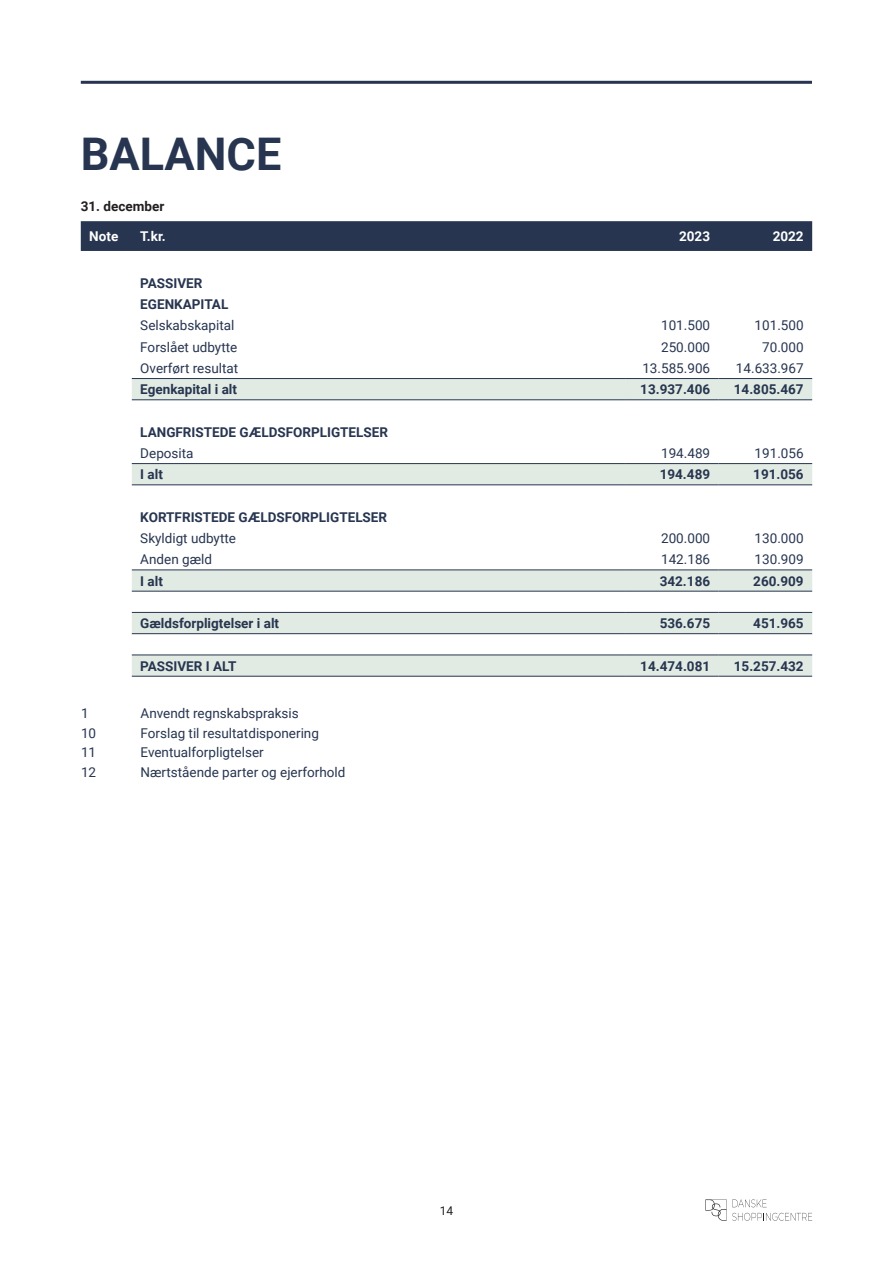
<style>
.page{position:relative;width:893px;height:1263px;background:#fff}
.page>*{position:absolute;margin:0;border:0;box-sizing:border-box;transform-origin:0 0}
.Overskrift{font:700 45px "Roboto";color:#273550}
.Tabelbrødtekst{font:700 13.5px "Roboto";color:#273550}
.Tabelbrødtekst-2{font:13.5px "Roboto";color:#273550}
.Brødtekst{font:13.5px "Roboto";color:#273550}
.Tabeloverskrift{font:700 13.5px "Roboto";color:#fff}
.Brødtekst-2{font:700 13.5px "Roboto";color:#231f20}
.t1{font:12px "Roboto";color:#231f20}
</style>
<div class="page">
<div style="left:81px;top:221px;width:731px;height:30px;background:#273550"></div>
<svg style="left:132px;top:379px;width:680px;height:297px"></svg>
<hr style="left:132px;top:378px;width:493px;height:1px;background:#273550">
<hr style="left:625px;top:378px;width:94px;height:1px;background:#273550">
<hr style="left:719px;top:378px;width:93px;height:1px;background:#273550">
<hr style="left:132px;top:399px;width:493px;height:1px;background:#273550">
<hr style="left:625px;top:399px;width:94px;height:1px;background:#273550">
<hr style="left:719px;top:399px;width:93px;height:1px;background:#273550">
<hr style="left:132px;top:463px;width:493px;height:1px;background:#273550">
<hr style="left:625px;top:463px;width:94px;height:1px;background:#273550">
<hr style="left:719px;top:463px;width:93px;height:1px;background:#273550">
<hr style="left:132px;top:485px;width:493px;height:1px;background:#273550">
<hr style="left:625px;top:485px;width:94px;height:1px;background:#273550">
<hr style="left:719px;top:485px;width:93px;height:1px;background:#273550">
<hr style="left:132px;top:570px;width:493px;height:1px;background:#273550">
<hr style="left:625px;top:570px;width:94px;height:1px;background:#273550">
<hr style="left:719px;top:570px;width:93px;height:1px;background:#273550">
<hr style="left:132px;top:591px;width:493px;height:1px;background:#273550">
<hr style="left:625px;top:591px;width:94px;height:1px;background:#273550">
<hr style="left:719px;top:591px;width:93px;height:1px;background:#273550">
<hr style="left:132px;top:612px;width:493px;height:1px;background:#273550">
<hr style="left:625px;top:612px;width:94px;height:1px;background:#273550">
<hr style="left:719px;top:612px;width:93px;height:1px;background:#273550">
<hr style="left:132px;top:633px;width:493px;height:1px;background:#273550">
<hr style="left:625px;top:633px;width:94px;height:1px;background:#273550">
<hr style="left:719px;top:633px;width:93px;height:1px;background:#273550">
<hr style="left:132px;top:655px;width:493px;height:1px;background:#273550">
<hr style="left:625px;top:655px;width:94px;height:1px;background:#273550">
<hr style="left:719px;top:655px;width:93px;height:1px;background:#273550">
<hr style="left:132px;top:676px;width:493px;height:1px;background:#273550">
<hr style="left:625px;top:676px;width:94px;height:1px;background:#273550">
<hr style="left:719px;top:676px;width:93px;height:1px;background:#273550">
<hr style="left:81px;top:81px;width:731px;height:3px;background:#273550">
<svg style="left:705px;top:1199px;width:107px;height:22px"></svg>
<p class="Overskrift" style="left:81px;top:122px;width:202px">BALANCE</p>
<p class="Brødtekst-2" style="left:81px;top:197px;width:85px">31. december</p>
<p class="Tabeloverskrift" style="left:89px;top:227px;width:31px">Note</p>
<p class="Tabeloverskrift" style="left:140px;top:227px;width:27px">T.kr.</p>
<p class="Tabeloverskrift" style="left:679px;top:227px;width:32px">2023</p>
<p class="Tabeloverskrift" style="left:773px;top:227px;width:32px">2022</p>
<p class="Tabelbrødtekst" style="left:140px;top:274px;width:64px">PASSIVER</p>
<p class="Tabelbrødtekst" style="left:140px;top:295px;width:89px">EGENKAPITAL</p>
<p class="Tabelbrødtekst-2" style="left:140px;top:316px;width:96px">Selskabskapital</p>
<p class="Tabelbrødtekst-2" style="left:661px;top:316px;width:51px">101.500</p>
<p class="Tabelbrødtekst-2" style="left:755px;top:316px;width:51px">101.500</p>
<p class="Tabelbrødtekst-2" style="left:140px;top:337px;width:99px">Forslået udbytte</p>
<p class="Tabelbrødtekst-2" style="left:661px;top:337px;width:51px">250.000</p>
<p class="Tabelbrødtekst-2" style="left:762px;top:337px;width:43px">70.000</p>
<p class="Tabelbrødtekst-2" style="left:140px;top:359px;width:99px">Overført resultat</p>
<p class="Tabelbrødtekst-2" style="left:642px;top:359px;width:69px">13.585.906</p>
<p class="Tabelbrødtekst-2" style="left:736px;top:359px;width:69px">14.633.967</p>
<p class="Tabelbrødtekst" style="left:140px;top:380px;width:98px">Egenkapital i alt</p>
<p class="Tabelbrødtekst" style="left:640px;top:380px;width:71px">13.937.406</p>
<p class="Tabelbrødtekst" style="left:734px;top:380px;width:71px">14.805.467</p>
<p class="Tabelbrødtekst" style="left:140px;top:422px;width:249px">LANGFRISTEDE GÆLDSFORPLIGTELSER</p>
<p class="Tabelbrødtekst-2" style="left:140px;top:444px;width:55px">Deposita</p>
<p class="Tabelbrødtekst-2" style="left:661px;top:444px;width:51px">194.489</p>
<p class="Tabelbrødtekst-2" style="left:755px;top:444px;width:51px">191.056</p>
<p class="Tabelbrødtekst" style="left:140px;top:465px;width:24px">I alt</p>
<p class="Tabelbrødtekst" style="left:660px;top:465px;width:52px">194.489</p>
<p class="Tabelbrødtekst" style="left:753px;top:465px;width:52px">191.056</p>
<p class="Tabelbrødtekst" style="left:140px;top:507px;width:248px">KORTFRISTEDE GÆLDSFORPLIGTELSER</p>
<p class="Tabelbrødtekst-2" style="left:140px;top:529px;width:97px">Skyldigt udbytte</p>
<p class="Tabelbrødtekst-2" style="left:661px;top:529px;width:51px">200.000</p>
<p class="Tabelbrødtekst-2" style="left:755px;top:529px;width:51px">130.000</p>
<p class="Tabelbrødtekst-2" style="left:140px;top:550px;width:73px">Anden gæld</p>
<p class="Tabelbrødtekst-2" style="left:661px;top:550px;width:51px">142.186</p>
<p class="Tabelbrødtekst-2" style="left:755px;top:550px;width:51px">130.909</p>
<p class="Tabelbrødtekst" style="left:140px;top:571px;width:24px">I alt</p>
<p class="Tabelbrødtekst" style="left:660px;top:571px;width:52px">342.186</p>
<p class="Tabelbrødtekst" style="left:753px;top:571px;width:52px">260.909</p>
<p class="Tabelbrødtekst" style="left:140px;top:614px;width:140px">Gældsforpligtelser i alt</p>
<p class="Tabelbrødtekst" style="left:660px;top:614px;width:52px">536.675</p>
<p class="Tabelbrødtekst" style="left:753px;top:614px;width:52px">451.965</p>
<p class="Tabelbrødtekst" style="left:140px;top:656px;width:98px">PASSIVER I ALT</p>
<p class="Tabelbrødtekst" style="left:640px;top:656px;width:71px">14.474.081</p>
<p class="Tabelbrødtekst" style="left:734px;top:656px;width:71px">15.257.432</p>
<p class="Brødtekst" style="left:81px;top:704px;width:9px">1</p>
<p class="Brødtekst" style="left:141px;top:704px;width:160px">Anvendt regnskabspraksis</p>
<p class="Brødtekst" style="left:81px;top:724px;width:17px">10</p>
<p class="Brødtekst" style="left:141px;top:724px;width:180px">Forslag til resultatdisponering</p>
<p class="Brødtekst" style="left:81px;top:743px;width:17px">11</p>
<p class="Brødtekst" style="left:141px;top:743px;width:125px">Eventualforpligtelser</p>
<p class="Brødtekst" style="left:81px;top:763px;width:17px">12</p>
<p class="Brødtekst" style="left:141px;top:763px;width:206px">Nærtstående parter og ejerforhold</p>
<p class="t1" style="left:440px;top:1202px;width:15px">14</p>
</div>
